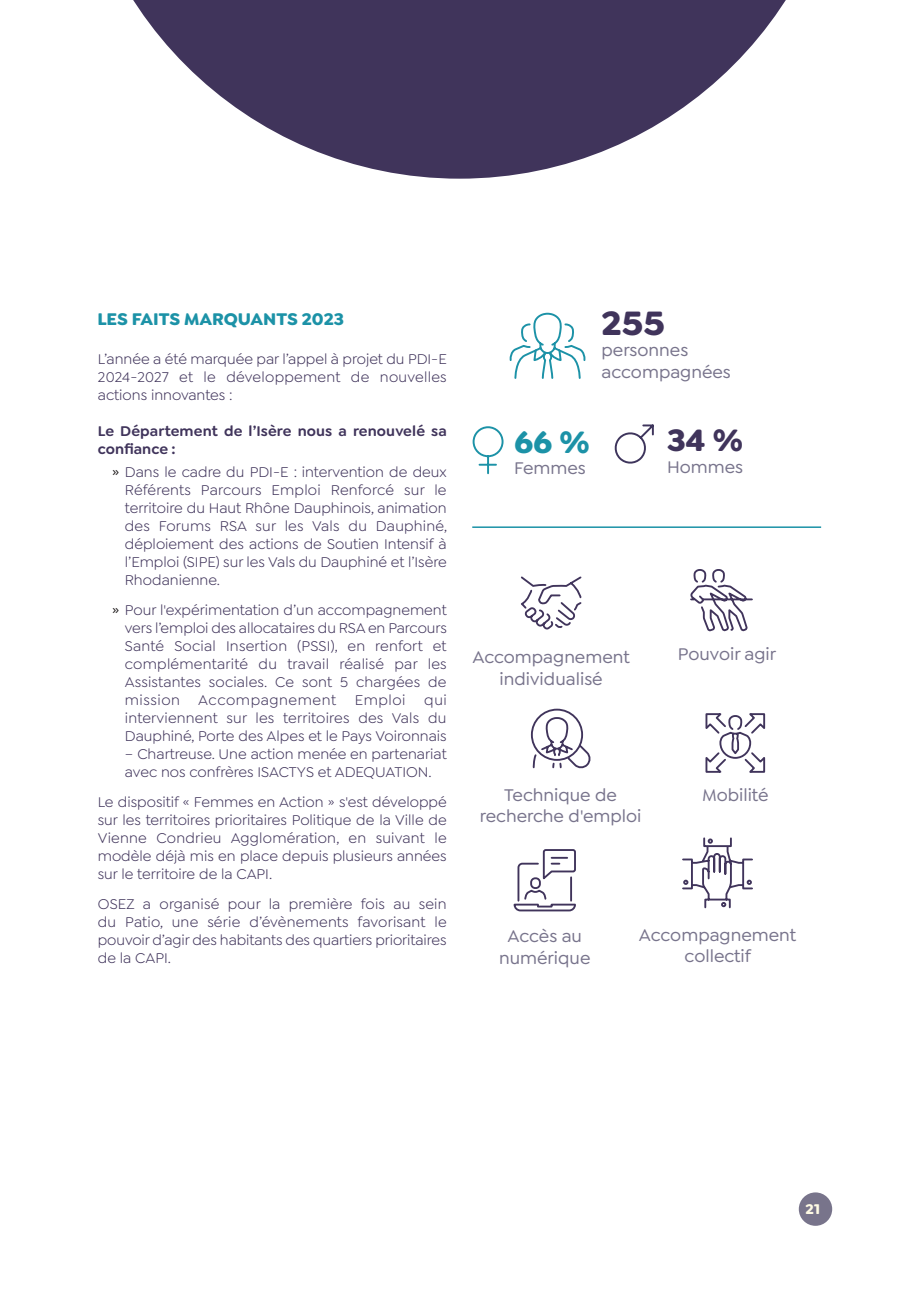
<style>
.page{position:relative;width:919px;height:1289px;background:#fff}
.page>*{position:absolute;margin:0;border:0;box-sizing:border-box;transform-origin:0 0}
.t1{font:700 36px "Goldplay";color:#40345b}
.t2{font:700 33px "Goldplay";color:#1c92a7}
.t3{font:700 33px "Goldplay";color:#40345b}
.t4{font:500 18px/21.6px "Goldplay";color:#78748c;text-align:center}
.t5{font:700 18px "Goldplay";color:#1c92a7}
.t6{font:15px/18px "Goldplay";color:#40345b;text-align:justify}
.t7{font:600 15px/18px "Goldplay";letter-spacing:.005em;color:#40345b}
.t8{font:700 15px "Goldplay";color:#fefae4}
.s1{font-family:"Goldplay Alt";font-weight:500;color:#231f20}
</style>
<div class="page">
<div style="left:798px;top:1192px;width:34px;height:33px;background:#78748b;border-radius:50%"></div>
<svg style="left:509px;top:312px;width:77px;height:67px"></svg>
<svg style="left:472px;top:426px;width:32px;height:49px"></svg>
<svg style="left:614px;top:424px;width:40px;height:40px"></svg>
<svg style="left:521px;top:576px;width:61px;height:53px"></svg>
<svg style="left:682px;top:837px;width:71px;height:72px"></svg>
<svg style="left:530px;top:708px;width:61px;height:61px"></svg>
<svg style="left:705px;top:713px;width:61px;height:60px"></svg>
<svg style="left:513px;top:849px;width:63px;height:63px"></svg>
<svg style="left:690px;top:569px;width:63px;height:63px"></svg>
<hr style="left:472px;top:526px;width:349px;height:2px;background:#1c92a7">
<svg style="left:133px;top:0;width:653px;height:179px;fill:#40345b"></svg>
<p class="t5" style="left:97px;top:307px;width:248px">LES FAITS MARQUANTS 2023</p>
<p class="t6" style="left:98px;top:350px;width:350px">L’année a été marquée par l’appel à projet du PDI-E 2024-2027 et le développement de nouvelles actions innovantes :</p>
<p class="t7" style="left:98px;top:422px;width:350px">Le Département de l’Isère nous a renouvelé sa confiance :</p>
<p class="t6" style="left:125px;top:462px;width:324px;text-indent:-13px"><span class="s1">»</span> Dans le cadre du PDI-E : intervention de deux Référents Parcours Emploi Renforcé sur le territoire du Haut Rhône Dauphinois, animation des Forums RSA sur les Vals du Dauphiné, déploiement des actions de Soutien Intensif à l’Emploi (SIPE) sur les Vals du Dauphiné et l’Isère Rhodanienne.</p>
<p class="t6" style="left:125px;top:600px;width:323px;text-indent:-13px"><span class="s1">»</span> Pour l'expérimentation d’un accompagnement vers l’emploi des allocataires du RSA en Parcours Santé Social Insertion (PSSI), en renfort et complémentarité du travail réalisé par les Assistantes sociales. Ce sont 5 chargées de mission Accompagnement Emploi qui interviennent sur les territoires des Vals du Dauphiné, Porte des Alpes et le Pays Voironnais</p>
<p class="t6" style="left:125px;top:744px;width:323px">– Chartreuse. Une action menée en partenariat avec nos confrères ISACTYS et ADEQUATION.</p>
<p class="t6" style="left:98px;top:792px;width:350px">Le dispositif « Femmes en Action » s'est développé sur les territoires prioritaires Politique de la Ville de Vienne Condrieu Agglomération, en suivant le modèle déjà mis en place depuis plusieurs années sur le territoire de la CAPI.</p>
<p class="t6" style="left:98px;top:894px;width:350px">OSEZ a organisé pour la première fois au sein du Patio, une série d’évènements favorisant le pouvoir d’agir des habitants des quartiers prioritaires de la CAPI.</p>
<h1 class="t1" style="left:601px;top:299px;width:65px">255</h1>
<p class="t4" style="left:601px;top:340px;width:131px;text-align:left">personnes accompagnées</p>
<h2 class="t2" style="left:514px;top:420px;width:77px">66 %</h2>
<p class="t4" style="left:514px;top:457px;width:73px">Femmes</p>
<h2 class="t3" style="left:667px;top:419px;width:77px">34 %</h2>
<p class="t4" style="left:667px;top:456px;width:78px">Hommes</p>
<p class="t4" style="left:472px;top:646px;width:159px">Accompagnement individualisé</p>
<p class="t4" style="left:677px;top:643px;width:100px">Pouvoir agir</p>
<p class="t4" style="left:480px;top:784px;width:163px">Technique de recherche d'emploi</p>
<p class="t4" style="left:702px;top:784px;width:68px">Mobilité</p>
<p class="t4" style="left:499px;top:925px;width:93px">Accès au numérique</p>
<p class="t4" style="left:639px;top:923px;width:159px">Accompagnement collectif</p>
<p class="t8" style="left:805px;top:1199px;width:16px">21</p>
</div>
